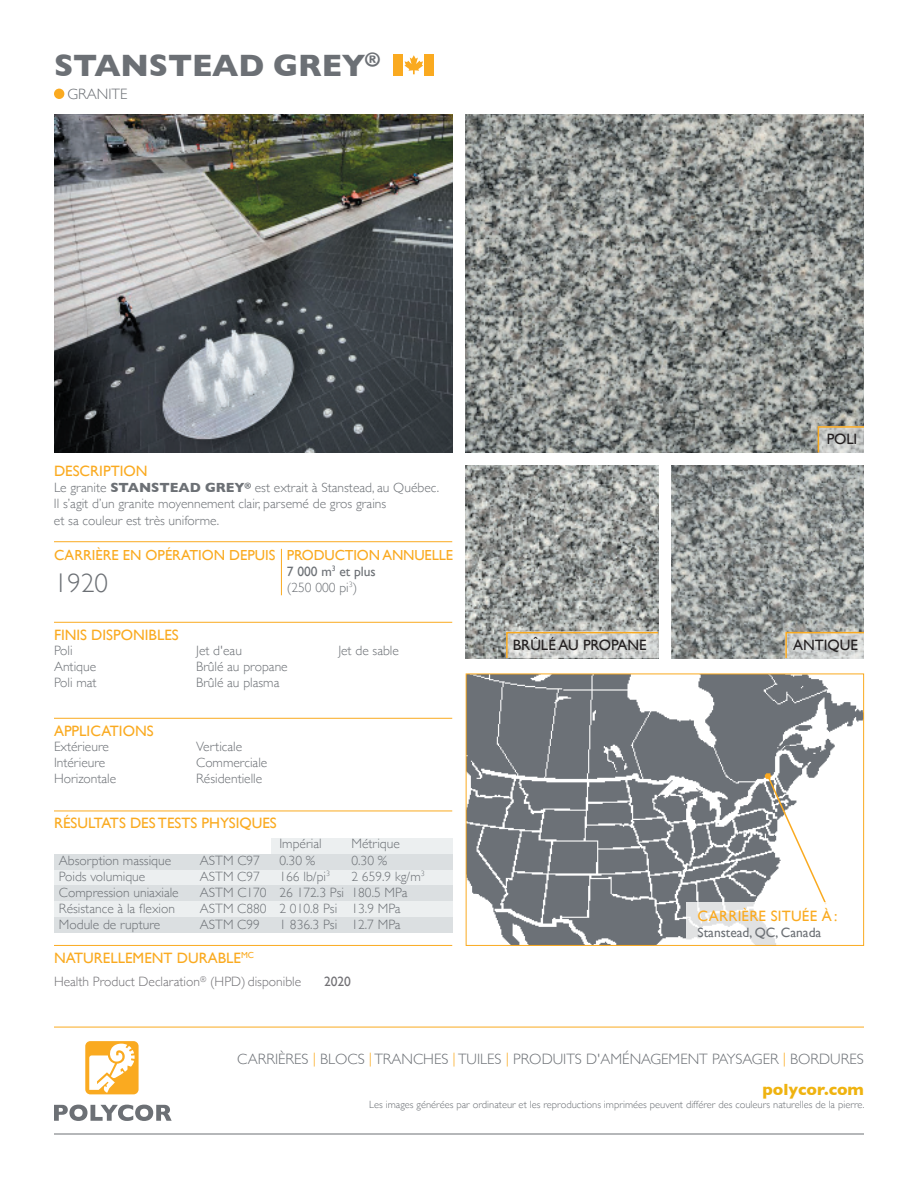
<style>
.page{position:relative;width:918px;height:1188px;background:#fff}
.page>*{position:absolute;margin:0;border:0;box-sizing:border-box;transform-origin:0 0}
.t1{font:700 31.5px "Gill Sans";letter-spacing:-.005em;color:#6c7075}
.t2{font:300 27px "Gill Sans";color:#6c7075}
.t3{font:700 16.5px "Gill Sans";color:#efb310}
.t4{font:15px "Gill Sans";color:#faaa20}
.t5{font:300 15px "Gill Sans";color:#6c7075}
.t6{font:15px "Gill Sans";color:#231f20}
.t7{font:14.55px "Gill Sans";color:#faaa20}
.t8{font:300 13.5px/16.2px "Gill Sans";color:#6c7075}
.t9{font:13.5px/16.2px "Gill Sans";color:#6c7075}
.t10{font:300 13.5px "Gill Sans";color:#717074}
.t11{font:13.5px "Gill Sans";color:#717074}
.t12{font:300 10.5px "Gill Sans";color:#6c7075}
.s1{font-weight:700}
.s2{font-weight:300}
.s3{color:#faaa20}
</style>
<div class="page">
<hr style="left:54px;top:945px;width:398px;height:1px;background:#faaa20">
<img style="left:54px;top:115px;width:398px;height:337px">
<img style="left:466px;top:115px;width:398px;height:337px">
<img style="left:466px;top:466px;width:192px;height:192px">
<img style="left:672px;top:466px;width:192px;height:192px">
<img style="left:468px;top:676px;width:394px;height:268px">
<svg style="left:767px;top:775px;width:61px;height:128px"></svg>
<svg style="left:687px;top:903px;width:175px;height:41px"></svg>
<div style="left:54px;top:89px;width:10px;height:10px;background:#faaa20;border-radius:50%"></div>
<hr style="left:281px;top:549px;width:1px;height:46px;background:#faaa20">
<hr style="left:54px;top:622px;width:398px;height:1px;background:#faaa20">
<hr style="left:54px;top:541px;width:398px;height:1px;background:#faaa20">
<hr style="left:54px;top:718px;width:398px;height:1px;background:#faaa20">
<hr style="left:54px;top:811px;width:398px;height:1px;background:#faaa20">
<svg style="left:785px;top:631px;width:79px;height:28px;background:#cfccc1"></svg>
<svg style="left:817px;top:425px;width:47px;height:28px"></svg>
<div style="left:54px;top:917px;width:398px;height:16px;background:#dbdfe1"></div>
<div style="left:54px;top:870px;width:398px;height:15px;background:#eceff0"></div>
<div style="left:271px;top:838px;width:181px;height:16px;background:#eceff0"></div>
<div style="left:54px;top:885px;width:398px;height:16px;background:#dbdfe1"></div>
<div style="left:54px;top:854px;width:398px;height:16px;background:#dbdfe1"></div>
<div style="left:54px;top:901px;width:398px;height:16px;background:#eceff0"></div>
<div style="left:394px;top:54px;width:9px;height:22px;background:#faaa20"></div>
<div style="left:425px;top:54px;width:9px;height:22px;background:#faaa20"></div>
<svg style="left:404px;top:55px;width:19px;height:19px"></svg>
<svg style="left:505px;top:631px;width:154px;height:28px;background:#ccc9bf"></svg>
<hr style="left:54px;top:1027px;width:810px;height:1px;background:#faaa20">
<hr style="left:54px;top:1134px;width:810px;height:1px;background:#6c7075">
<div style="left:466px;top:674px;width:398px;height:272px;border:1px solid #faaa20"></div>
<svg style="left:85px;top:1041px;width:54px;height:53px"></svg>
<svg style="left:54px;top:1105px;width:118px;height:16px"></svg>
<h1 class="t1" style="left:54px;top:40px;width:328px">STANSTEAD GREY<sup>®</sup></h1>
<p class="t5" style="left:68px;top:82px;width:62px">GRANITE</p>
<p class="t4" style="left:54px;top:462px;width:95px">DESCRIPTION</p>
<p class="t8" style="left:54px;top:479px;width:387px">Le granite <span class="s1">STANSTEAD GREY</span><sup>®</sup> est extrait à Stanstead, au Québec.<br>Il s’agit d’un granite moyennement clair, parsemé de gros grains<br>et sa couleur est très uniforme.</p>
<p class="t7" style="left:54px;top:546px;width:223px">CARRIÈRE EN OPÉRATION DEPUIS</p>
<h2 class="t2" style="left:54px;top:562px;width:55px">1920</h2>
<p class="t7" style="left:287px;top:546px;width:168px">PRODUCTION ANNUELLE</p>
<p class="t9" style="left:287px;top:563px;width:90px">7 000 m<sup>3</sup> et plus <span class="s2">(250 000 pi</span><sup>3</sup><span class="s2">)</span></p>
<p class="t4" style="left:54px;top:626px;width:126px">FINIS DISPONIBLES</p>
<p class="t8" style="left:54px;top:642px;width:44px">Poli<br>Antique<br>Poli mat</p>
<p class="t8" style="left:196px;top:642px;width:93px">Jet d'eau<br>Brûlé au propane<br>Brûlé au plasma</p>
<p class="t8" style="left:338px;top:642px;width:62px">Jet de sable</p>
<p class="t4" style="left:54px;top:722px;width:101px">APPLICATIONS</p>
<p class="t8" style="left:54px;top:738px;width:64px">Extérieure<br>Intérieure<br>Horizontale</p>
<p class="t8" style="left:196px;top:738px;width:73px">Verticale<br>Commerciale<br>Résidentielle</p>
<p class="t4" style="left:54px;top:815px;width:224px">RÉSULTATS DES TESTS PHYSIQUES</p>
<p class="t8" style="left:279px;top:835px;width:44px">Impérial</p>
<p class="t8" style="left:351px;top:835px;width:50px">Métrique</p>
<p class="t8" style="left:59px;top:852px;width:114px">Absorption massique</p>
<p class="t8" style="left:200px;top:852px;width:62px">ASTM C97</p>
<p class="t8" style="left:279px;top:852px;width:37px">0.30 %</p>
<p class="t8" style="left:351px;top:852px;width:37px">0.30 %</p>
<p class="t8" style="left:59px;top:868px;width:88px">Poids volumique</p>
<p class="t8" style="left:200px;top:868px;width:62px">ASTM C97</p>
<p class="t8" style="left:279px;top:868px;width:52px">166 lb/pi<sup>3</sup></p>
<p class="t8" style="left:351px;top:868px;width:75px">2 659.9 kg/m<sup>3</sup></p>
<p class="t8" style="left:59px;top:884px;width:121px">Compression uniaxiale</p>
<p class="t8" style="left:200px;top:884px;width:209px">ASTM C170 26 172.3 Psi 180.5 MPa</p>
<p class="t8" style="left:59px;top:900px;width:118px">Résistance à la flexion</p>
<p class="t8" style="left:200px;top:900px;width:202px">ASTM C880 2 010.8 Psi 13.9 MPa</p>
<p class="t8" style="left:59px;top:916px;width:103px">Module de rupture</p>
<p class="t8" style="left:200px;top:916px;width:62px">ASTM C99</p>
<p class="t8" style="left:279px;top:916px;width:123px">1 836.3 Psi 12.7 MPa</p>
<p class="t4" style="left:54px;top:949px;width:202px">NATURELLEMENT DURABLE<sup>MC</sup></p>
<p class="t10" style="left:54px;top:971px;width:249px">Health Product Declaration<sup>®</sup> (HPD) disponible</p>
<p class="t11" style="left:324px;top:974px;width:28px">2020</p>
<p class="t6" style="left:513px;top:636px;width:135px">BRÛLÉ AU PROPANE</p>
<p class="t6" style="left:827px;top:430px;width:32px">POLI</p>
<p class="t6" style="left:793px;top:636px;width:66px">ANTIQUE</p>
<p class="t4" style="left:698px;top:907px;width:141px">CARRIÈRE SITUÉE À:</p>
<p class="t9" style="left:698px;top:924px;width:125px">Stanstead, QC, Canada</p>
<p class="t5" style="left:237px;top:1048px;width:628px">CARRIÈRES <span class="s3">|</span> BLOCS <span class="s3">|</span>TRANCHES <span class="s3">|</span>TUILES <span class="s3">|</span> PRODUITS D'AMÉNAGEMENT PAYSAGER <span class="s3">|</span> BORDURES</p>
<p class="t3" style="left:762px;top:1077px;width:103px">polycor.com</p>
<p class="t12" style="left:369px;top:1096px;width:497px">Les images générées par ordinateur et les reproductions imprimées peuvent différer des couleurs naturelles de la pierre.</p>
</div>
